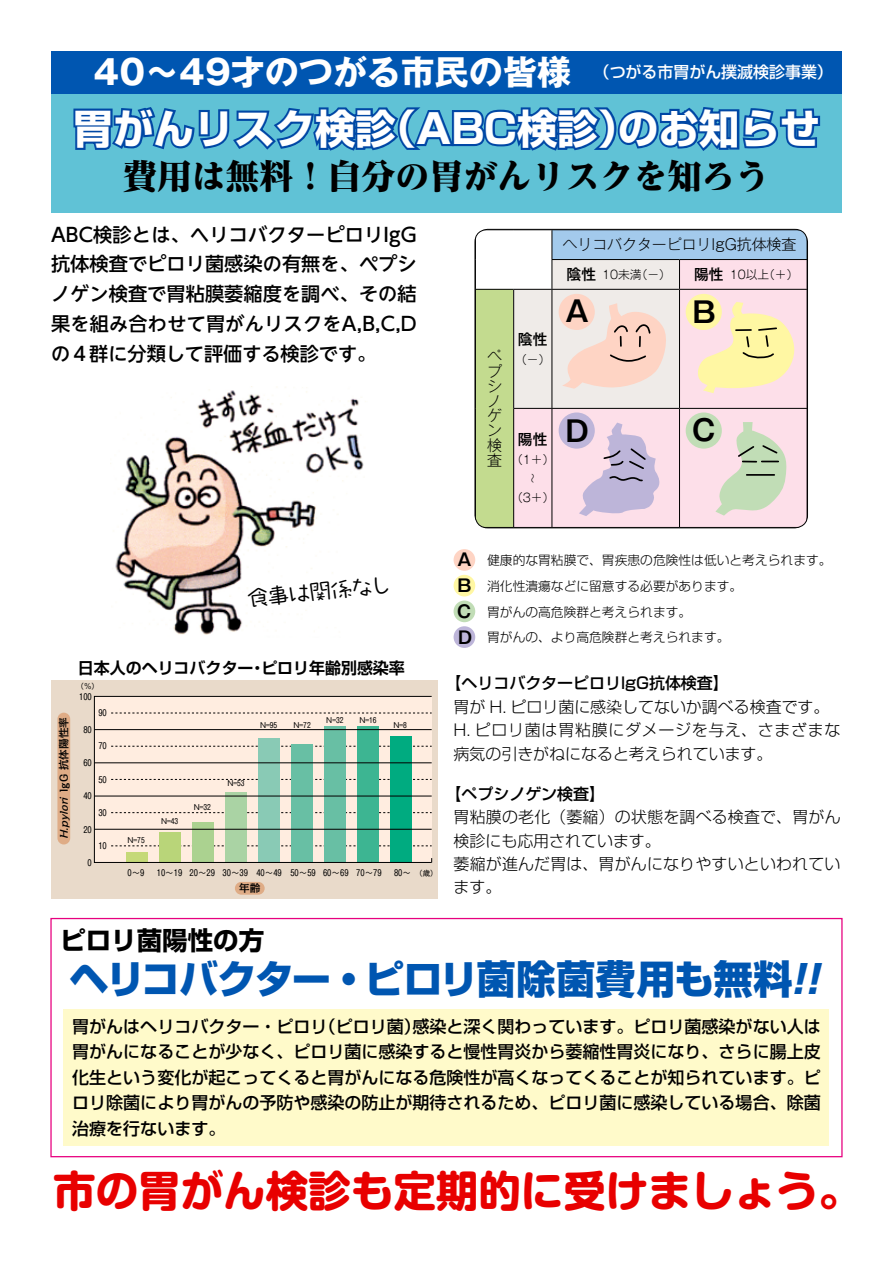
<style>
.page{position:relative;width:893px;height:1263px;background:#fff}
.page>*{position:absolute;margin:0;border:0;box-sizing:border-box;transform-origin:0 0}
.t1{font:700 42.45px "Shin M Go Pr 6";color:#e80000}
.t2{font:700 40.35px "Shin Go Pr 6";color:#fff}
.t3{font:800 39.3px "Shin Go Pr 6";letter-spacing:-.025em;color:#0056b1}
.t4{font:800 expanded 34.05px "Reim Pro";color:#000}
.t5{font:700 34.05px "Gothic MB101 Pr 6";color:#fff}
.t6{font:700 28.65px "Gothic MB101 Pr 6 De";color:#000}
.t7{font:700 25.5px "Shin Go Pr 6";color:#000}
.t8{font:21.3px "Takapokki Min";color:#000}
.t9{font:500 19.2px/29.7px "UD Shin Go NT Pro";letter-spacing:.005em;color:#000;text-align:justify}
.t10{font:700 17.25px/25.7px "Gothic MB101 Pr 6 De";color:#000}
.t11{font:500 16.95px/25.5px "Shin Go Pr 6";color:#000}
.t12{font:300 15.9px/23.4px "Shin Go Pr 6";letter-spacing:.01em;color:#000}
.t13{font:500 15.9px "Shin Go Pr 6";color:#000}
.t14{font:700 15.9px "Shin Go Pr 6 De";color:#000}
.t15{font:500 15.9px "Shin Go Pr 6";color:#fff}
.t16{font:300 14.85px/14.9px "Gothic MB101 Pr 6";color:#000}
.t17{font:500 14.85px "Gothic MB101 Pr 6";color:#000}
.t18{font:300 12.75px/25.5px "Shin Go Pr 6";color:#000}
.t19{font:300 11.7px "Gothic MB101 Pr 6";color:#000}
.t20{font:500 10.65px "Kakumin Pro";color:#000}
.t21{font:italic 500 10.2px "Kakumin Pro";color:#000;scale:1.04 1}
.t22{font:8.55px "Gothic MB101 Pr 6";color:#000}
.t23{font:7.5px "Gothic MB101 Pr 6";color:#000}
.s1{font-style:italic;font-size:10.2px}
.s2{font-size:7.5px}
</style>
<div class="page">
<div style="left:51px;top:51px;width:791px;height:162px;background:#60c2d6"></div>
<div style="left:51px;top:51px;width:791px;height:43px;background:#0056b1"></div>
<img style="left:115px;top:386px;width:249px;height:249px">
<div style="left:50px;top:918px;width:793px;height:239px;border:1px solid #e7007f"></div>
<div style="left:64px;top:1009px;width:765px;height:136px;background:#fffaca"></div>
<svg style="left:73px;top:107px;width:748px;height:44px"></svg>
<div style="left:51px;top:680px;width:387px;height:218px;background:#e9daca"></div>
<div style="left:94px;top:696px;width:338px;height:166px;background:#ffede0"></div>
<svg style="left:111px;top:713px;width:317px;height:1px"></svg>
<svg style="left:111px;top:746px;width:317px;height:1px"></svg>
<svg style="left:111px;top:779px;width:317px;height:1px"></svg>
<svg style="left:111px;top:812px;width:317px;height:1px"></svg>
<svg style="left:111px;top:845px;width:317px;height:1px"></svg>
<div style="left:57px;top:713px;width:13px;height:131px;background:#dfac86;border-radius:6px"></div>
<div style="left:235px;top:882px;width:30px;height:13px;background:#dfac86;border-radius:6px"></div>
<div style="left:127px;top:852px;width:21px;height:10px;background:#c5d978"></div>
<div style="left:160px;top:832px;width:21px;height:30px;background:#b9d579"></div>
<div style="left:193px;top:822px;width:21px;height:40px;background:#abd290"></div>
<div style="left:226px;top:792px;width:21px;height:70px;background:#aad3a4"></div>
<div style="left:259px;top:738px;width:21px;height:124px;background:#89cab5"></div>
<div style="left:292px;top:744px;width:21px;height:118px;background:#68bfa4"></div>
<div style="left:325px;top:726px;width:21px;height:136px;background:#68bfa4"></div>
<div style="left:358px;top:726px;width:21px;height:136px;background:#3db592"></div>
<div style="left:391px;top:736px;width:21px;height:126px;background:#00ab80"></div>
<div style="left:94px;top:696px;width:338px;height:167px;border:1px solid #000"></div>
<hr style="left:94px;top:729px;width:338px;height:1px;background:#000">
<hr style="left:94px;top:762px;width:338px;height:1px;background:#000">
<hr style="left:94px;top:796px;width:338px;height:1px;background:#000">
<hr style="left:94px;top:829px;width:338px;height:1px;background:#000">
<div style="left:475px;top:289px;width:39px;height:238px;background:#c3db8f"></div>
<hr style="left:475px;top:229px;width:39px;height:1px;background:#000">
<hr style="left:475px;top:230px;width:1px;height:30px;background:#000">
<hr style="left:679px;top:229px;width:128px;height:1px;background:#000">
<hr style="left:475px;top:289px;width:39px;height:1px;background:#000">
<hr style="left:475px;top:408px;width:1px;height:119px;background:#000">
<hr style="left:475px;top:527px;width:39px;height:1px;background:#000">
<hr style="left:513px;top:290px;width:1px;height:118px;background:#000">
<hr style="left:513px;top:408px;width:39px;height:1px;background:#000">
<hr style="left:513px;top:409px;width:1px;height:118px;background:#000">
<hr style="left:679px;top:527px;width:128px;height:1px;background:#000">
<div style="left:454px;top:600px;width:21px;height:22px;background:#c1ddb6;border-radius:50%"></div>
<div style="left:454px;top:626px;width:21px;height:22px;background:#bdb5d9;border-radius:50%"></div>
<div style="left:454px;top:575px;width:21px;height:21px;background:#fff7a3;border-radius:50%"></div>
<div style="left:454px;top:549px;width:21px;height:22px;background:#fed4c4;border-radius:50%"></div>
<svg style="left:514px;top:230px;width:294px;height:297px;background:#e3d7d7"></svg>
<h3 class="t5" style="left:94px;top:44px;width:479px">40〜49才のつがる市民の皆様</h3>
<p class="t15" style="left:594px;top:59px;width:241px">（つがる市胃がん撲滅検診事業(</p>
<h2 class="t2" style="left:618px;top:97px;width:203px">のお知らせ</h2>
<h2 class="t2" style="left:73px;top:97px;width:325px">胃がんリスク検診</h2>
<h3 class="t4" style="left:123px;top:149px;width:648px">費用は無料！自分の胃がんリスクを知ろう</h3>
<h2 class="t2" style="left:376px;top:97px;width:264px">（ABC検診）</h2>
<p class="t9" style="left:51px;top:219px;width:367px">ABC検診とは、ヘリコバクターピロリIgG抗体検査でピロリ菌感染の有無を、ペプシノゲン検査で胃粘膜萎縮度を調べ、その結果を組み合わせて胃がんリスクをA B, C, D,の４群に分類して評価する検診です。</p>
<p class="t8" style="left:246px;top:584px;width:146px;rotate:-5deg">食事は関係なし</p>
<p class="t14" style="left:261px;top:655px;width:145px">ピロリ年齢別感染率</p>
<p class="t14" style="left:78px;top:655px;width:177px">日本人のヘリコバクター</p>
<p class="t14" style="left:249px;top:655px;width:17px">・</p>
<p class="t20" style="left:55px;top:839px;width:124px;rotate:-90deg"><span class="s1">Hpylori</span> IgG 抗体陽性率</p>
<p class="t21" style="left:56px;top:831px;width:8px;rotate:-90deg">.</p>
<p class="t23" style="left:77px;top:680px;width:24px">)％(</p>
<p class="t22" style="left:79px;top:689px;width:14px">100</p>
<p class="t22" style="left:83px;top:723px;width:10px">80</p>
<p class="t22" style="left:83px;top:756px;width:10px">60</p>
<p class="t22" style="left:83px;top:789px;width:10px">40</p>
<p class="t22" style="left:83px;top:822px;width:10px">20</p>
<p class="t22" style="left:88px;top:855px;width:6px">0</p>
<p class="t22" style="left:98px;top:706px;width:10px">90</p>
<p class="t22" style="left:98px;top:739px;width:10px">70</p>
<p class="t22" style="left:98px;top:772px;width:10px">50</p>
<p class="t22" style="left:98px;top:805px;width:10px">30</p>
<p class="t22" style="left:98px;top:839px;width:10px">10</p>
<p class="t23" style="left:260px;top:718px;width:19px">N=95</p>
<p class="t23" style="left:293px;top:718px;width:19px">N=72</p>
<p class="t23" style="left:326px;top:713px;width:19px">N=32</p>
<p class="t23" style="left:359px;top:713px;width:19px">N=16</p>
<p class="t23" style="left:393px;top:719px;width:15px">N 8=</p>
<p class="t23" style="left:128px;top:834px;width:19px">N=75</p>
<p class="t22" style="left:128px;top:866px;width:19px">～0 9</p>
<p class="t23" style="left:161px;top:815px;width:19px">N=43</p>
<p class="t23" style="left:194px;top:801px;width:19px">N=32</p>
<p class="t23" style="left:227px;top:777px;width:19px">N=53</p>
<p class="t22" style="left:157px;top:866px;width:27px">10～19</p>
<p class="t22" style="left:190px;top:866px;width:27px">20～29</p>
<p class="t22" style="left:223px;top:866px;width:27px">30～39</p>
<p class="t22" style="left:256px;top:866px;width:27px">40～49</p>
<p class="t20" style="left:239px;top:880px;width:23px">年齢</p>
<p class="t22" style="left:290px;top:866px;width:27px">50～59</p>
<p class="t22" style="left:323px;top:866px;width:27px">60～69</p>
<p class="t22" style="left:356px;top:866px;width:27px">70～79</p>
<p class="t22" style="left:394px;top:866px;width:30px">80～<span class="s2">（</span></p>
<p class="t23" style="left:423px;top:867px;width:16px">歳(</p>
<p class="t16" style="left:563px;top:236px;width:235px">ヘリコバクターピロリlgG抗体検査</p>
<p class="t19" style="left:763px;top:265px;width:37px">)＋(</p>
<p class="t17" style="left:566px;top:262px;width:31px">陰性</p>
<p class="t17" style="left:694px;top:262px;width:31px">陽性</p>
<p class="t19" style="left:636px;top:265px;width:37px">（−）</p>
<p class="t19" style="left:602px;top:265px;width:41px">10未満</p>
<p class="t19" style="left:730px;top:265px;width:41px">10以上</p>
<p class="t16" style="left:487px;top:348px;width:16px">ペプシノゲン検査</p>
<p class="t17" style="left:518px;top:327px;width:31px">陰性</p>
<p class="t19" style="left:515px;top:350px;width:37px">)−(</p>
<p class="t17" style="left:518px;top:427px;width:31px">陽性</p>
<p class="t19" style="left:511px;top:450px;width:45px">)1＋(</p>
<p class="t19" style="left:523px;top:484px;width:13px;rotate:-90deg">〜</p>
<p class="t19" style="left:511px;top:488px;width:45px">)3＋(</p>
<h3 class="t6" style="left:565px;top:287px;width:25px">A</h3>
<h3 class="t6" style="left:566px;top:407px;width:25px">D</h3>
<h3 class="t6" style="left:692px;top:288px;width:25px">B</h3>
<h3 class="t6" style="left:692px;top:406px;width:25px">C</h3>
<p class="t10" style="left:458px;top:546px;width:16px">A</p>
<p class="t18" style="left:487px;top:547px;width:346px">健康的な胃粘膜で、胃疾患の危険性は低いと考えられます。消化性潰瘍などに留意する必要があります。<br>胃がんの高危険群と考えられます。<br>胃がんの、より高危険群と考えられます。</p>
<p class="t13" style="left:446px;top:670px;width:285px">【ヘリコバクターピロリlgG抗体検査【</p>
<p class="t12" style="left:454px;top:693px;width:388px">胃が H. ピロリ菌に感染してないか調べる検査です。<br>H. ピロリ菌は胃粘膜にダメージを与え、さまざまな病気の引きがねになると考えられています。</p>
<p class="t13" style="left:446px;top:781px;width:161px">【ペプシノゲン検査【</p>
<p class="t12" style="left:454px;top:804px;width:389px">胃粘膜の老化（萎縮）の状態を調べる検査で、胃がん検診にも応用されています。<br>萎縮が進んだ胃は、胃がんになりやすいといわれています。</p>
<p class="t10" style="left:458px;top:572px;width:16px">B</p>
<p class="t10" style="left:457px;top:598px;width:16px">C<br>D</p>
<h3 class="t7" style="left:60px;top:920px;width:206px">ピロリ菌陽性の方</h3>
<h3 class="t3" style="left:70px;top:948px;width:755px">ヘリコバクター・ピロリ菌除菌費用も無料 !!</h3>
<p class="t11" style="left:412px;top:1012px;width:410px">感染と深く関わっています。ピロリ菌感染がない人は</p>
<p class="t11" style="left:72px;top:1012px;width:750px">胃がんはヘリコバクター・ピロリ<br>胃がんになることが少なく、ピロリ菌に感染すると慢性胃炎から萎縮性胃炎になり、さらに腸上皮化生という変化が起こってくると胃がんになる危険性が高くなってくることが知られています。ピロリ除菌により胃がんの予防や感染の防止が期待されるため、ピロリ菌に感染している場合、除菌治療を行ないます。</p>
<p class="t11" style="left:319px;top:1012px;width:104px">（ピロリ菌）</p>
<h1 class="t1" style="left:53px;top:1154px;width:809px">市の胃がん検診も定期的に受けましょう。</h1>
</div>
